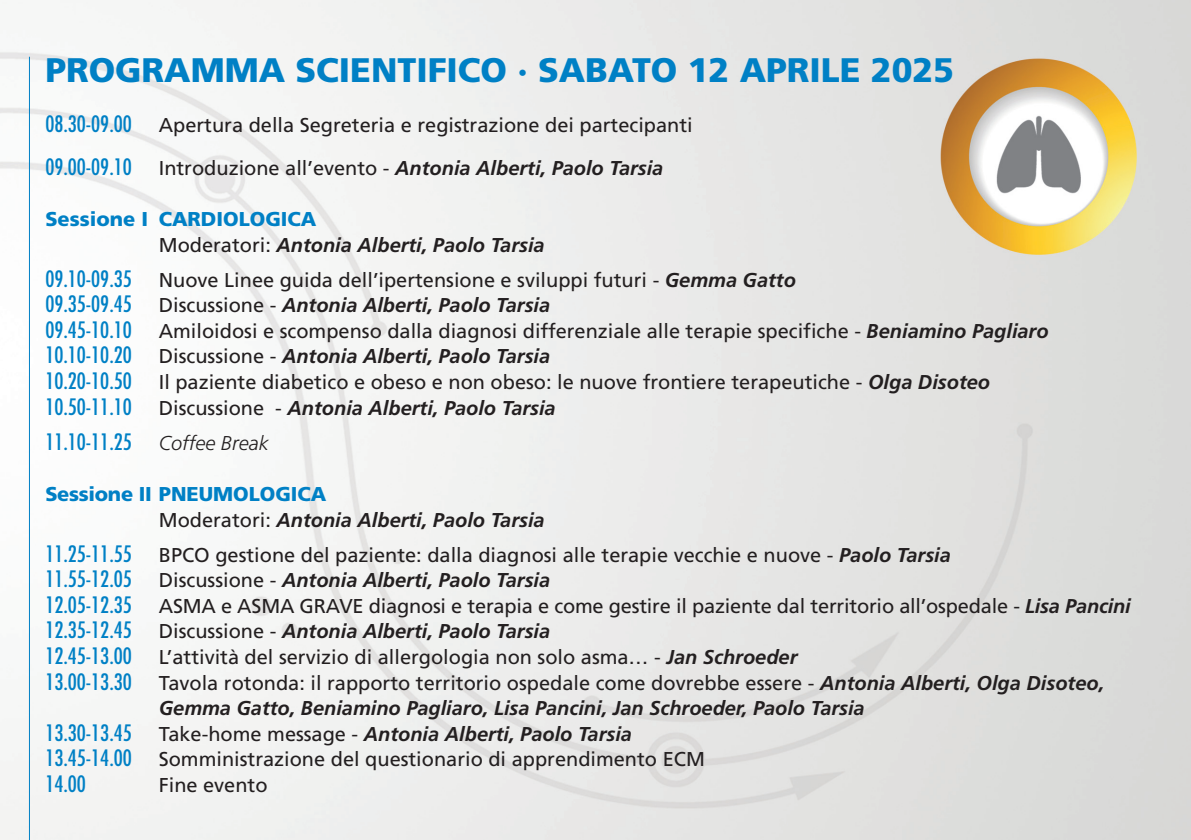
<style>
.page{position:relative;width:1191px;height:840px;background:#fff}
.page>*{position:absolute;margin:0;border:0;box-sizing:border-box;transform-origin:0 0}
.t1{font:900 34px "Frutiger";color:#0080c5}
.t2{font:condensed 22px "Futura";color:#0080c5}
.t3{font:20px/25.6px "Frutiger";color:#231f20}
.t4{font:italic 700 20px/25.6px "Frutiger";color:#231f20}
.s1{font-family:"Futura";font-stretch:condensed;font-size:22px;color:#0080c5}
.s2{font-weight:700;font-style:italic}
.s3{font-weight:900;font-style:normal;color:#0080c5}
.s4{font-weight:400;font-style:normal}
.s5{font-family:"Frutiger";font-weight:300;font-style:italic;font-stretch:normal;font-size:20px;color:#231f20}
.s6{font-family:"Futura";font-weight:400;font-style:normal;font-stretch:condensed;font-size:22px;color:#0080c5}
</style>
<div class="page">
<img style="left:0;top:0;width:1191px;height:839px">
<hr style="left:29px;top:57px;width:1px;height:782px;background:#0080c5">
<h1 class="t1" style="left:45px;top:57px;width:910px">PROGRAMMA SCIENTIFICO · SABATO 12 APRILE 2025</h1>
<p class="t3" style="left:45px;top:105px;width:649px;line-height:43px"><span class="s1">08.30-09.00</span> Apertura della Segreteria e registrazione dei partecipanti<br><span class="s1">09.00-09.10</span> Introduzione all’evento - <span class="s2">Antonia Alberti, Paolo Tarsia</span></p>
<p class="t4" style="left:159px;top:208px;width:387px;text-indent:-113px"><span class="s3">Sessione I CARDIOLOGICA<br></span><span class="s4">Moderatori:</span> Antonia Alberti, Paolo Tarsia</p>
<p class="t3" style="left:45px;top:268px;width:1004px"><span class="s1">09.10-09.35</span> Nuove Linee guida dell’ipertensione e sviluppi futuri - <span class="s2">Gemma Gatto<br></span><span class="s1">09.35-09.45</span> Discussione - <span class="s2">Antonia Alberti, Paolo Tarsia<br></span><span class="s1">09.45-10.10</span> Amiloidosi e scompenso dalla diagnosi differenziale alle terapie specifiche - <span class="s2">Beniamino Pagliaro </span><span class="s1">10.10-10.20</span> Discussione - <span class="s2">Antonia Alberti, Paolo Tarsia<br></span><span class="s1">10.20-10.50</span> Il paziente diabetico e obeso e non obeso: le nuove frontiere terapeutiche - <span class="s2">Olga Disoteo </span><span class="s1">10.50-11.10</span> Discussione - <span class="s2">Antonia Alberti, Paolo Tarsia</span></p>
<p class="t2" style="left:45px;top:431px;width:225px">11.10-11.25 <span class="s5">Coffee Break</span></p>
<p class="t4" style="left:159px;top:482px;width:387px;text-indent:-113px"><span class="s3">Sessione II PNEUMOLOGICA<br></span><span class="s4">Moderatori:</span> Antonia Alberti, Paolo Tarsia</p>
<p class="t3" style="left:45px;top:543px;width:907px"><span class="s1">11.25-11.55</span> BPCO gestione del paziente: dalla diagnosi alle terapie vecchie e nuove - <span class="s2">Paolo Tarsia</span></p>
<p class="t4" style="left:45px;top:568px;width:506px"><span class="s6">11.55-12.05</span> <span class="s4">Discussione -</span> Antonia Alberti, Paolo Tarsia</p>
<p class="t3" style="left:45px;top:594px;width:1086px"><span class="s1">12.05-12.35</span> ASMA e ASMA GRAVE diagnosi e terapia e come gestire il paziente dal territorio all’ospedale - <span class="s2">Lisa Pancini</span></p>
<p class="t4" style="left:45px;top:619px;width:506px"><span class="s6">12.35-12.45</span> <span class="s4">Discussione -</span> Antonia Alberti, Paolo Tarsia</p>
<p class="t3" style="left:45px;top:645px;width:753px"><span class="s1">12.45-13.00</span> L’attività del servizio di allergologia non solo asma… - <span class="s2">Jan Schroeder</span></p>
<p class="t3" style="left:45px;top:671px;width:1060px"><span class="s1">13.00-13.30</span> Tavola rotonda: il rapporto territorio ospedale come dovrebbe essere - <span class="s2">Antonia Alberti, Olga Disoteo,</span></p>
<p class="t4" style="left:159px;top:696px;width:707px">Gemma Gatto, Beniamino Pagliaro, Lisa Pancini, Jan Schroeder, Paolo Tarsia</p>
<p class="t4" style="left:45px;top:722px;width:588px"><span class="s6">13.30-13.45</span> <span class="s4">Take-home message -</span> Antonia Alberti, Paolo Tarsia</p>
<p class="t3" style="left:45px;top:747px;width:661px"><span class="s1">13.45-14.00</span> Somministrazione del questionario di apprendimento ECM</p>
<p class="t2" style="left:45px;top:773px;width:42px">14.00</p>
<p class="t3" style="left:159px;top:773px;width:110px">Fine evento</p>
</div>
